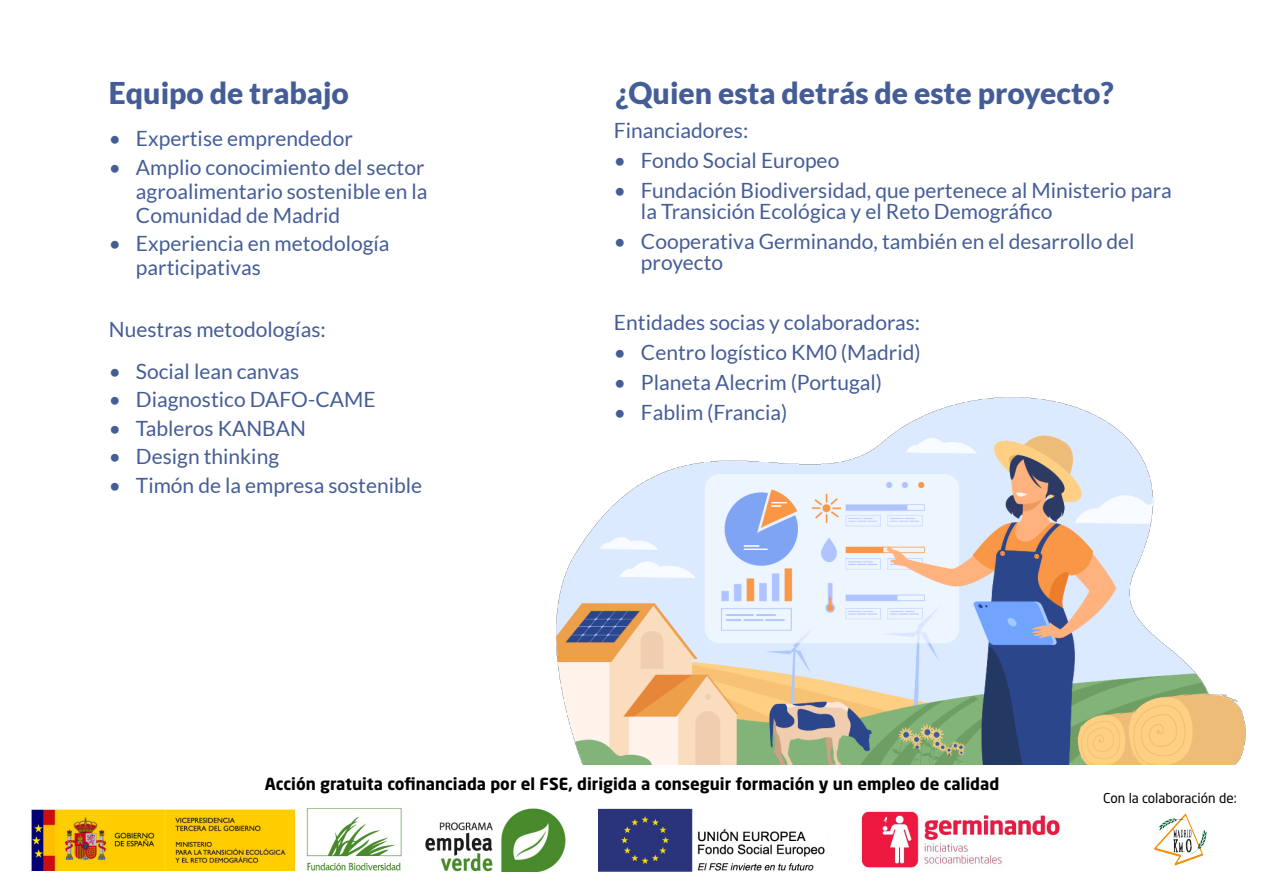
<style>
.page{position:relative;width:1263px;height:893px;background:#fff}
.page>*{position:absolute;margin:0;border:0;box-sizing:border-box;transform-origin:0 0}
.t1{font:900 30px "Lato";color:#455d97}
.t2{font:21px/24px "Lato";color:#455d97}
.t3{font:700 16.5px "Neo Sans Std";color:#000}
.t4{font:13.5px "Neo Sans Std";color:#000}
</style>
<div class="page">
<img style="left:556px;top:397px;width:690px;height:368px">
<img style="left:31px;top:808px;width:1031px;height:64px">
<img style="left:1154px;top:813px;width:53px;height:53px">
<h1 class="t1" style="left:109px;top:80px;width:242px">Equipo de trabajo</h1>
<p class="t2" style="left:109px;top:128px;width:245px">• Expertise emprendedor</p>
<p class="t2" style="left:136px;top:156px;width:293px;text-indent:-27px">• Amplio conocimiento del sector agroalimentario sostenible en la<br>Comunidad de Madrid</p>
<p class="t2" style="left:136px;top:233px;width:255px;text-indent:-27px">• Experiencia en metodología participativas</p>
<p class="t2" style="left:109px;top:318px;width:218px">Nuestras metodologías:</p>
<p class="t2" style="left:109px;top:360px;width:192px">• Social lean canvas</p>
<p class="t2" style="left:109px;top:389px;width:268px">• Diagnostico DAFO-CAME</p>
<p class="t2" style="left:109px;top:417px;width:199px">• Tableros KANBAN</p>
<p class="t2" style="left:109px;top:446px;width:172px">• Design thinking</p>
<p class="t2" style="left:109px;top:474px;width:315px">• Timón de la empresa sostenible</p>
<h1 class="t1" style="left:615px;top:80px;width:500px">¿Quien esta detrás de este proyecto?</h1>
<p class="t2" style="left:614px;top:120px;width:136px">Financiadores:</p>
<p class="t2" style="left:614px;top:150px;width:227px">• Fondo Social Europeo</p>
<p class="t2" style="left:641px;top:181px;width:532px;line-height:21px;text-indent:-27px">• Fundación Biodiversidad, que pertenece al Ministerio para la Transición Ecológica y el Reto Demográfico</p>
<p class="t2" style="left:641px;top:232px;width:495px;line-height:21px;text-indent:-27px">• Cooperativa Germinando, también en el desarrollo del proyecto</p>
<p class="t2" style="left:614px;top:312px;width:308px">Entidades socias y colaboradoras:</p>
<p class="t2" style="left:614px;top:342px;width:308px">• Centro logístico KM0 (Madrid)</p>
<p class="t2" style="left:614px;top:372px;width:270px">• Planeta Alecrim (Portugal)</p>
<p class="t2" style="left:614px;top:402px;width:175px">• Fablim (Francia)</p>
<p class="t3" style="left:265px;top:777px;width:736px">Acción gratuita cofinanciada por el FSE, dirigida a conseguir formación y un empleo de calidad</p>
<p class="t4" style="left:1103px;top:793px;width:135px">Con la colaboración de:</p>
</div>
